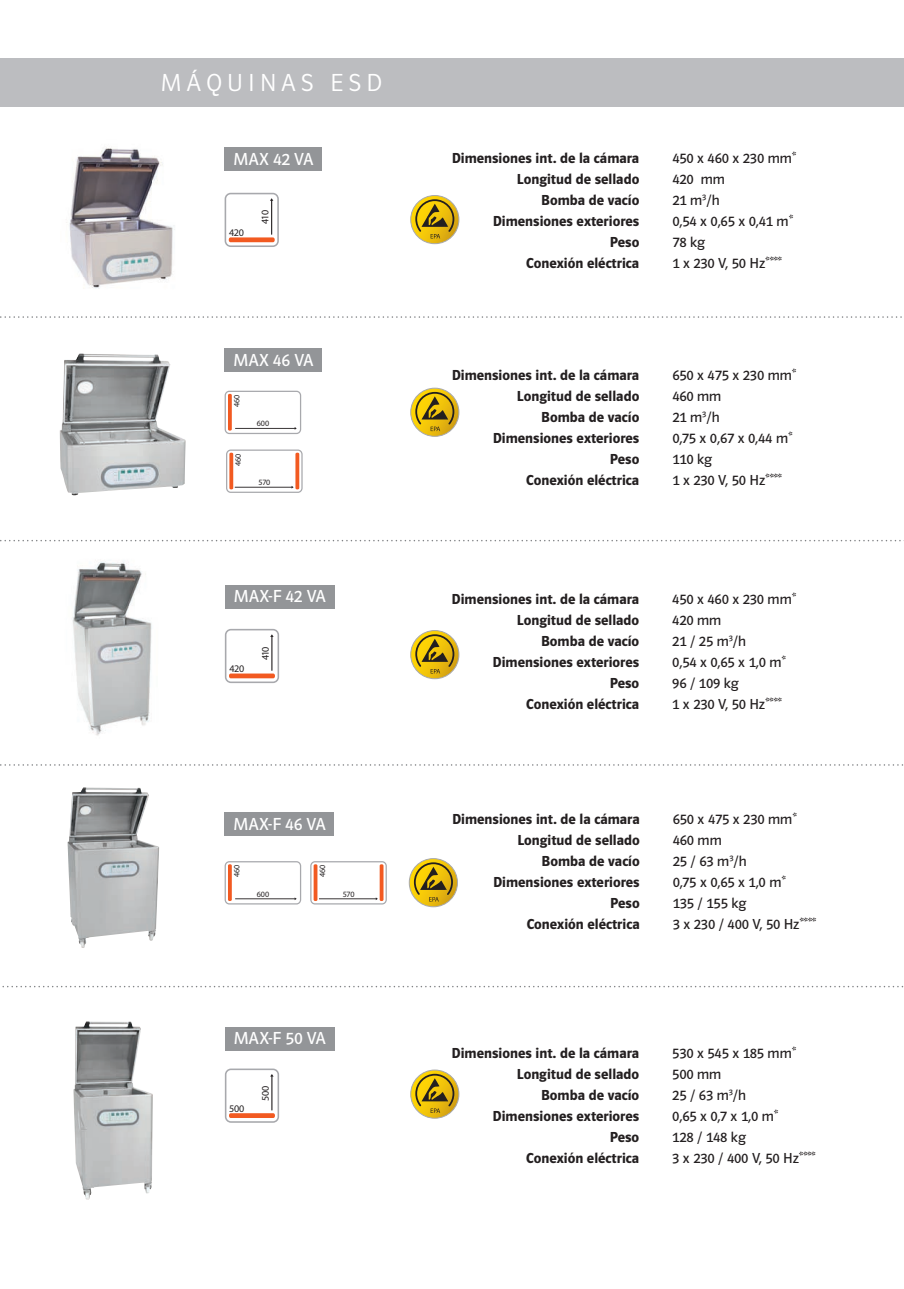
<style>
.page{position:relative;width:904px;height:1289px;background:#fff}
.page>*{position:absolute;margin:0;border:0;box-sizing:border-box;transform-origin:0 0}
.t1{font:25.5px "Polo 11 Leicht";letter-spacing:.2em;color:#fff}
.t2{font:18px "Polo 11 Buch";color:#fff}
.t3{font:15px "Polo 11 Halbfett";color:#231f20}
.t4{font:15px "Polo 11 Buch";color:#231f20}
.t5{font:10.2px "Myriad Pro";letter-spacing:-.04em;color:#231f20}
.t6{font:8.1px "Myriad Pro";letter-spacing:-.01em;color:#231f20}
</style>
<div class="page">
<svg style="left:0;top:316px;width:902px;height:2px"></svg>
<svg style="left:0;top:540px;width:901px;height:1px"></svg>
<svg style="left:0;top:764px;width:902px;height:1px"></svg>
<img style="left:66px;top:147px;width:109px;height:142px">
<div style="left:224px;top:348px;width:98px;height:23px;background:#939598"></div>
<div style="left:224px;top:148px;width:98px;height:23px;background:#939598"></div>
<img style="left:60px;top:353px;width:125px;height:142px">
<svg style="left:410px;top:388px;width:49px;height:48px"></svg>
<div style="left:410px;top:388px;width:49px;height:48px;border:1px solid #a8a9ad;border-radius:50%"></div>
<svg style="left:414px;top:391px;width:41px;height:40px"></svg>
<svg style="left:410px;top:195px;width:49px;height:49px"></svg>
<div style="left:410px;top:195px;width:49px;height:49px;border:1px solid #a8a9ad;border-radius:50%"></div>
<svg style="left:414px;top:198px;width:41px;height:40px"></svg>
<svg style="left:224px;top:391px;width:77px;height:43px"></svg>
<svg style="left:226px;top:449px;width:76px;height:44px"></svg>
<svg style="left:224px;top:193px;width:55px;height:54px"></svg>
<img style="left:72px;top:561px;width:80px;height:175px">
<svg style="left:410px;top:630px;width:49px;height:48px"></svg>
<div style="left:410px;top:630px;width:49px;height:49px;border:1px solid #a8a9ad;border-radius:50%"></div>
<svg style="left:414px;top:633px;width:41px;height:40px"></svg>
<svg style="left:410px;top:1070px;width:49px;height:48px"></svg>
<div style="left:410px;top:1069px;width:49px;height:49px;border:1px solid #a8a9ad;border-radius:50%"></div>
<svg style="left:414px;top:1072px;width:41px;height:40px"></svg>
<svg style="left:225px;top:629px;width:54px;height:54px"></svg>
<div style="left:225px;top:1026px;width:109px;height:24px;background:#939598"></div>
<div style="left:225px;top:585px;width:109px;height:23px;background:#939598"></div>
<img style="left:73px;top:1021px;width:80px;height:178px">
<svg style="left:225px;top:1068px;width:54px;height:54px"></svg>
<div style="left:0;top:58px;width:903px;height:49px;background:#bcbdc0"></div>
<svg style="left:2px;top:986px;width:900px;height:1px"></svg>
<div style="left:224px;top:812px;width:110px;height:23px;background:#939598"></div>
<img style="left:67px;top:787px;width:92px;height:161px">
<svg style="left:409px;top:858px;width:48px;height:48px"></svg>
<div style="left:409px;top:858px;width:48px;height:49px;border:1px solid #a8a9ad;border-radius:50%"></div>
<svg style="left:413px;top:861px;width:40px;height:40px"></svg>
<svg style="left:224px;top:861px;width:77px;height:43px"></svg>
<svg style="left:310px;top:861px;width:77px;height:43px"></svg>
<h1 class="t1" style="left:161px;top:68px;width:223px">MÁQUINAS ESD</h1>
<p class="t2" style="left:233px;top:149px;width:82px">MAX 42 VA</p>
<p class="t5" style="left:229px;top:226px;width:16px">420</p>
<p class="t5" style="left:259px;top:224px;width:16px;rotate:-90deg">410</p>
<p class="t2" style="left:233px;top:350px;width:82px">MAX 46 VA</p>
<p class="t6" style="left:232px;top:407px;width:14px;rotate:-90deg">460</p>
<p class="t6" style="left:233px;top:466px;width:14px;rotate:-90deg">460</p>
<p class="t6" style="left:257px;top:418px;width:14px">600</p>
<p class="t6" style="left:258px;top:477px;width:13px">570</p>
<p class="t2" style="left:233px;top:586px;width:94px">MAX-F 42 VA</p>
<p class="t5" style="left:229px;top:662px;width:16px">420</p>
<p class="t5" style="left:259px;top:660px;width:16px;rotate:-90deg">410</p>
<p class="t2" style="left:233px;top:814px;width:94px">MAX-F 46 VA</p>
<p class="t6" style="left:232px;top:877px;width:14px;rotate:-90deg">460</p>
<p class="t6" style="left:257px;top:889px;width:14px">600</p>
<p class="t6" style="left:317px;top:877px;width:14px;rotate:-90deg">460</p>
<p class="t6" style="left:343px;top:889px;width:13px">570</p>
<p class="t2" style="left:233px;top:1028px;width:94px">MAX-F 50 VA</p>
<p class="t5" style="left:229px;top:1101px;width:17px">500</p>
<p class="t5" style="left:259px;top:1100px;width:17px;rotate:-90deg">500</p>
<p class="t3" style="left:451px;top:149px;width:189px">Dimensiones int. de la cámara</p>
<p class="t4" style="left:672px;top:150px;width:125px">450 x 460 x 230 mm*</p>
<p class="t3" style="left:517px;top:170px;width:124px">Longitud de sellado</p>
<p class="t4" style="left:672px;top:171px;width:54px">420 mm</p>
<p class="t3" style="left:541px;top:191px;width:100px">Bomba de vacío</p>
<p class="t4" style="left:672px;top:192px;width:49px">21 m<sup>3</sup>/h</p>
<p class="t3" style="left:492px;top:212px;width:148px">Dimensiones exteriores</p>
<p class="t4" style="left:672px;top:213px;width:122px">0,54 x 0,65 x 0,41 m*</p>
<p class="t3" style="left:609px;top:233px;width:31px">Peso</p>
<p class="t4" style="left:672px;top:234px;width:34px">78 kg</p>
<p class="t3" style="left:526px;top:254px;width:114px">Conexión eléctrica</p>
<p class="t4" style="left:672px;top:255px;width:111px">1 x 230 V, 50 Hz****</p>
<p class="t3" style="left:451px;top:366px;width:189px">Dimensiones int. de la cámara</p>
<p class="t4" style="left:672px;top:367px;width:125px">650 x 475 x 230 mm*</p>
<p class="t3" style="left:517px;top:387px;width:124px">Longitud de sellado</p>
<p class="t4" style="left:672px;top:388px;width:51px">460 mm</p>
<p class="t3" style="left:541px;top:408px;width:100px">Bomba de vacío</p>
<p class="t4" style="left:672px;top:409px;width:49px">21 m<sup>3</sup>/h</p>
<p class="t3" style="left:492px;top:429px;width:148px">Dimensiones exteriores</p>
<p class="t4" style="left:672px;top:429px;width:121px">0,75 x 0,67 x 0,44 m*</p>
<p class="t3" style="left:609px;top:450px;width:31px">Peso</p>
<p class="t4" style="left:672px;top:450px;width:41px">110 kg</p>
<p class="t3" style="left:526px;top:471px;width:114px">Conexión eléctrica</p>
<p class="t4" style="left:672px;top:471px;width:111px">1 x 230 V, 50 Hz****</p>
<p class="t3" style="left:451px;top:591px;width:189px">Dimensiones int. de la cámara</p>
<p class="t4" style="left:672px;top:591px;width:125px">450 x 460 x 230 mm*</p>
<p class="t3" style="left:516px;top:612px;width:124px">Longitud de sellado</p>
<p class="t4" style="left:672px;top:612px;width:51px">420 mm</p>
<p class="t3" style="left:541px;top:633px;width:100px">Bomba de vacío</p>
<p class="t4" style="left:672px;top:633px;width:75px">21 / 25 m<sup>3</sup>/h</p>
<p class="t3" style="left:492px;top:654px;width:148px">Dimensiones exteriores</p>
<p class="t4" style="left:672px;top:654px;width:115px">0,54 x 0,65 x 1,0 m*</p>
<p class="t3" style="left:609px;top:675px;width:31px">Peso</p>
<p class="t4" style="left:672px;top:675px;width:68px">96 / 109 kg</p>
<p class="t3" style="left:526px;top:696px;width:114px">Conexión eléctrica</p>
<p class="t4" style="left:672px;top:696px;width:111px">1 x 230 V, 50 Hz****</p>
<p class="t3" style="left:452px;top:811px;width:189px">Dimensiones int. de la cámara</p>
<p class="t4" style="left:672px;top:811px;width:125px">650 x 475 x 230 mm*</p>
<p class="t3" style="left:517px;top:832px;width:124px">Longitud de sellado</p>
<p class="t4" style="left:672px;top:832px;width:51px">460 mm</p>
<p class="t3" style="left:541px;top:853px;width:100px">Bomba de vacío</p>
<p class="t4" style="left:672px;top:853px;width:75px">25 / 63 m<sup>3</sup>/h</p>
<p class="t3" style="left:493px;top:874px;width:148px">Dimensiones exteriores</p>
<p class="t4" style="left:672px;top:874px;width:114px">0,75 x 0,65 x 1,0 m*</p>
<p class="t3" style="left:610px;top:895px;width:31px">Peso</p>
<p class="t4" style="left:672px;top:895px;width:75px">135 / 155 kg</p>
<p class="t3" style="left:526px;top:916px;width:114px">Conexión eléctrica</p>
<p class="t4" style="left:672px;top:916px;width:145px">3 x 230 / 400 V, 50 Hz****</p>
<p class="t3" style="left:451px;top:1045px;width:189px">Dimensiones int. de la cámara</p>
<p class="t4" style="left:672px;top:1045px;width:125px">530 x 545 x 185 mm*</p>
<p class="t3" style="left:516px;top:1066px;width:124px">Longitud de sellado</p>
<p class="t4" style="left:672px;top:1066px;width:51px">500 mm</p>
<p class="t3" style="left:541px;top:1087px;width:100px">Bomba de vacío</p>
<p class="t4" style="left:672px;top:1087px;width:75px">25 / 63 m<sup>3</sup>/h</p>
<p class="t3" style="left:492px;top:1108px;width:148px">Dimensiones exteriores</p>
<p class="t4" style="left:672px;top:1108px;width:107px">0,65 x 0,7 x 1,0 m*</p>
<p class="t3" style="left:609px;top:1129px;width:31px">Peso</p>
<p class="t4" style="left:672px;top:1129px;width:75px">128 / 148 kg</p>
<p class="t3" style="left:526px;top:1150px;width:114px">Conexión eléctrica</p>
<p class="t4" style="left:672px;top:1150px;width:145px">3 x 230 / 400 V, 50 Hz****</p>
</div>
